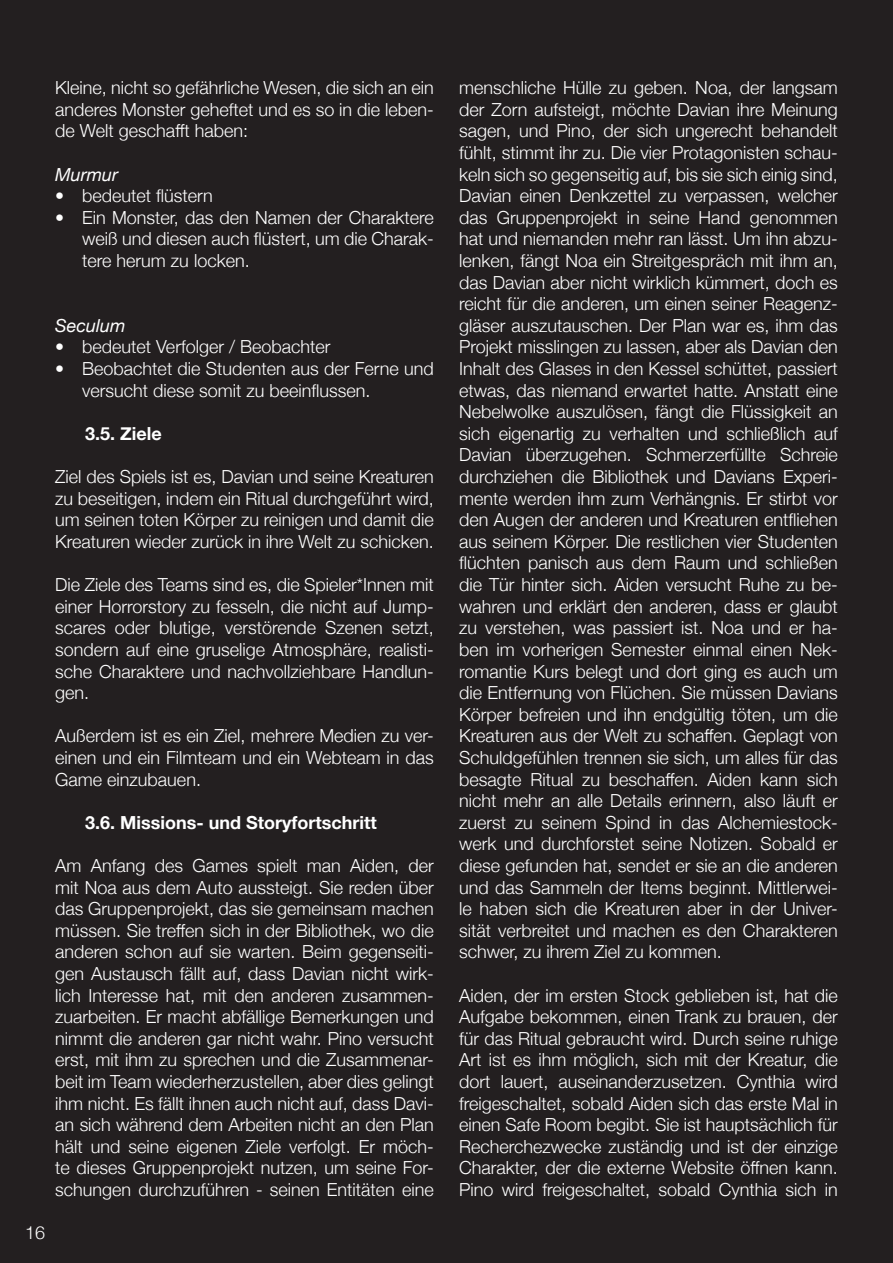
<style>
.page{position:relative;width:893px;height:1263px;background:#231f20}
.page>*{position:absolute;margin:0;border:0;box-sizing:border-box;transform-origin:0 0}
.t1{font:300 18px/21.6px "Helvetica Neue";color:#fff;text-align:justify}
.t2{font:700 18px "Helvetica Neue";color:#fff}
.t3{font:italic 18px "Helvetica Neue";color:#fff}
</style>
<div class="page">
<p class="t1" style="left:55px;top:76px;width:380px">Kleine, nicht so gefährliche Wesen, die sich an ein anderes Monster geheftet und es so in die leben&shy;de Welt geschafft haben:</p>
<p class="t3" style="left:55px;top:161px;width:65px">Murmur</p>
<p class="t1" style="left:55px;top:184px;width:159px">• bedeutet flüstern</p>
<p class="t1" style="left:82px;top:205px;width:353px;text-indent:-27px">• Ein Monster, das den Namen der Charaktere weiß und diesen auch flüstert, um die Charak&shy;tere herum zu locken.</p>
<p class="t1" style="left:25px;top:1221px;width:22px">16</p>
<p class="t3" style="left:55px;top:312px;width:72px">Seculum</p>
<p class="t1" style="left:55px;top:335px;width:277px">• bedeutet Verfolger / Beobachter</p>
<p class="t1" style="left:82px;top:357px;width:353px;text-indent:-27px">• Beobachtet die Studenten aus der Ferne und versucht diese somit zu beeinflussen.</p>
<p class="t2" style="left:85px;top:419px;width:78px">3.5. Ziele</p>
<p class="t1" style="left:55px;top:465px;width:380px">Ziel des Spiels ist es, Davian und seine Kreaturen zu beseitigen, indem ein Ritual durchgeführt wird, um seinen toten Körper zu reinigen und damit die Kreaturen wieder zurück in ihre Welt zu schicken.</p>
<p class="t1" style="left:55px;top:573px;width:380px">Die Ziele des Teams sind es, die Spieler*Innen mit einer Horrorstory zu fesseln, die nicht auf Jump&shy;scares oder blutige, verstörende Szenen setzt, sondern auf eine gruselige Atmosphäre, realisti&shy;sche Charaktere und nachvollziehbare Handlun&shy;gen.</p>
<p class="t1" style="left:55px;top:724px;width:380px">Außerdem ist es ein Ziel, mehrere Medien zu ver&shy;einen und ein Filmteam und ein Webteam in das Game einzubauen.</p>
<p class="t2" style="left:85px;top:808px;width:293px">3.6. Missions- und Storyfortschritt</p>
<p class="t1" style="left:55px;top:853px;width:380px">Am Anfang des Games spielt man Aiden, der mit Noa aus dem Auto aussteigt. Sie reden über das Gruppenprojekt, das sie gemeinsam machen müssen. Sie treffen sich in der Bibliothek, wo die anderen schon auf sie warten. Beim gegenseiti&shy;gen Austausch fällt auf, dass Davian nicht wirk&shy;lich Interesse hat, mit den anderen zusammen&shy;zuarbeiten. Er macht abfällige Bemerkungen und nimmt die anderen gar nicht wahr. Pino versucht erst, mit ihm zu sprechen und die Zusammenar&shy;beit im Team wiederherzustellen, aber dies gelingt ihm nicht. Es fällt ihnen auch nicht auf, dass Davi&shy;an sich während dem Arbeiten nicht an den Plan hält und seine eigenen Ziele verfolgt. Er möch&shy;te dieses Gruppenprojekt nutzen, um seine For&shy;schungen durchzuführen - seinen Entitäten eine</p>
<p class="t1" style="left:459px;top:76px;width:380px">menschliche Hülle zu geben. Noa, der langsam der Zorn aufsteigt, möchte Davian ihre Meinung sagen, und Pino, der sich ungerecht behandelt fühlt, stimmt ihr zu. Die vier Protagonisten schau&shy;keln sich so gegenseitig auf, bis sie sich einig sind, Davian einen Denkzettel zu verpassen, welcher das Gruppenprojekt in seine Hand genommen hat und niemanden mehr ran lässt. Um ihn abzu&shy;lenken, fängt Noa ein Streitgespräch mit ihm an, das Davian aber nicht wirklich kümmert, doch es reicht für die anderen, um einen seiner Reagenz&shy;gläser auszutauschen. Der Plan war es, ihm das Projekt misslingen zu lassen, aber als Davian den Inhalt des Glases in den Kessel schüttet, passiert etwas, das niemand erwartet hatte. Anstatt eine Nebelwolke auszulösen, fängt die Flüssigkeit an sich eigenartig zu verhalten und schließlich auf Davian überzugehen. Schmerzerfüllte Schreie durchziehen die Bibliothek und Davians Experi&shy;mente werden ihm zum Verhängnis. Er stirbt vor den Augen der anderen und Kreaturen entfliehen aus seinem Körper. Die restlichen vier Studenten flüchten panisch aus dem Raum und schließen die Tür hinter sich. Aiden versucht Ruhe zu be&shy;wahren und erklärt den anderen, dass er glaubt zu verstehen, was passiert ist. Noa und er ha&shy;ben im vorherigen Semester einmal einen Nek&shy;romantie Kurs belegt und dort ging es auch um die Entfernung von Flüchen. Sie müssen Davians Körper befreien und ihn endgültig töten, um die Kreaturen aus der Welt zu schaffen. Geplagt von Schuldgefühlen trennen sie sich, um alles für das besagte Ritual zu beschaffen. Aiden kann sich nicht mehr an alle Details erinnern, also läuft er zuerst zu seinem Spind in das Alchemiestock&shy;werk und durchforstet seine Notizen. Sobald er diese gefunden hat, sendet er sie an die anderen und das Sammeln der Items beginnt. Mittlerwei&shy;le haben sich die Kreaturen aber in der Univer&shy;sität verbreitet und machen es den Charakteren schwer, zu ihrem Ziel zu kommen.</p>
<p class="t1" style="left:459px;top:983px;width:380px">Aiden, der im ersten Stock geblieben ist, hat die Aufgabe bekommen, einen Trank zu brauen, der für das Ritual gebraucht wird. Durch seine ruhige Art ist es ihm möglich, sich mit der Kreatur, die dort lauert, auseinanderzusetzen. Cynthia wird freigeschaltet, sobald Aiden sich das erste Mal in einen Safe Room begibt. Sie ist hauptsächlich für Recherchezwecke zuständig und ist der einzige Charakter, der die externe Website öffnen kann.<br>Pino wird freigeschaltet, sobald Cynthia sich in</p>
</div>
